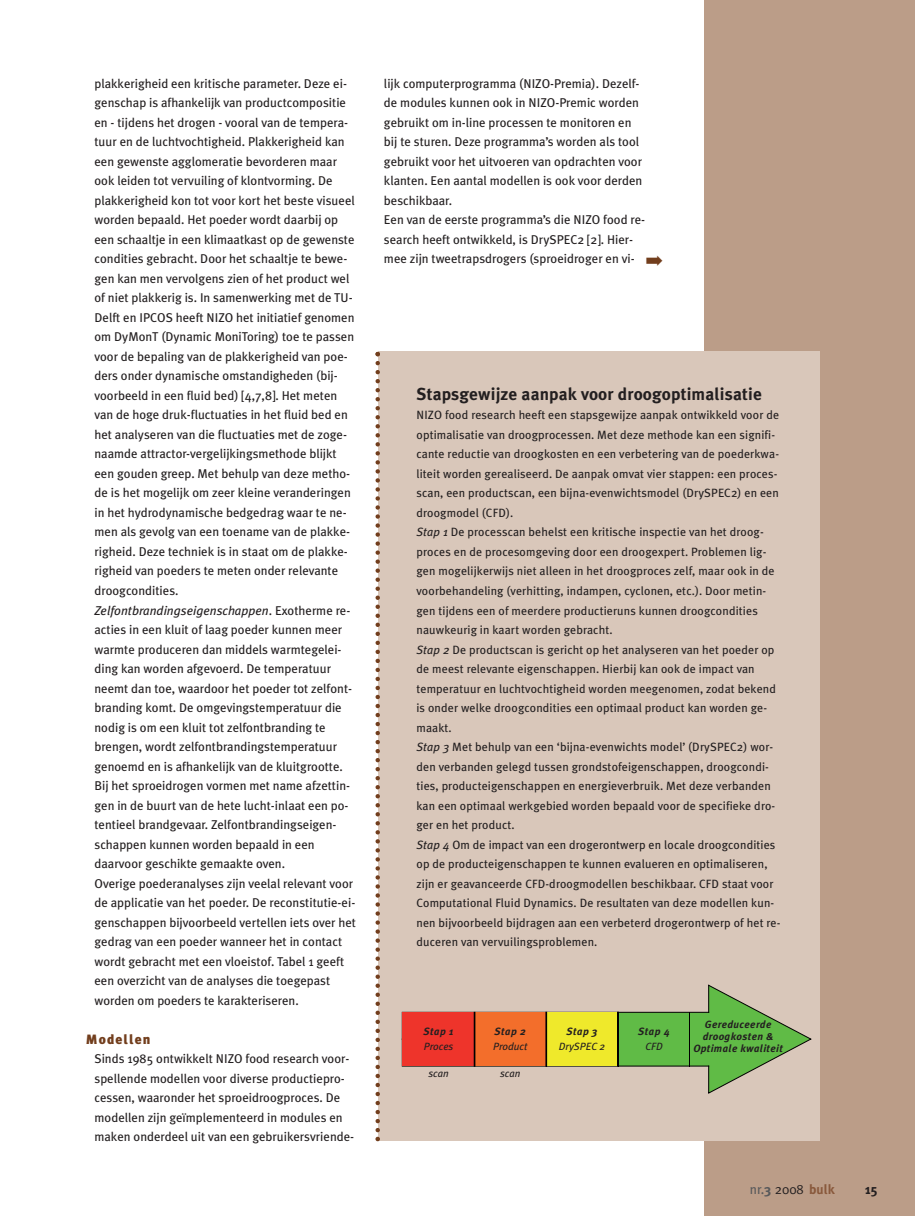
<style>
.page{position:relative;width:915px;height:1216px;background:#fff}
.page>*{position:absolute;margin:0;border:0;box-sizing:border-box;transform-origin:0 0}
.t1{font:700 17.25px "Meta Plus";letter-spacing:.01em;color:#231f20}
.t2{font:13.5px "Meta Plus Normal";color:#231f20}
.t3{font:900 13.5px "Meta Plus";letter-spacing:.085em;color:#723e1d}
.t4{font:700 13.5px "Meta Plus";color:#231f20}
.t5{font:12.75px/19.5px "Meta Plus";color:#231f20}
.t6{font:12px/19.5px "Meta Plus";letter-spacing:.01em;color:#231f20}
.t7{font:italic 700 10.5px/12px "Meta Plus";letter-spacing:.035em;color:#231f20;text-align:center}
.t8{font:italic 10.5px "Meta Plus";color:#231f20}
.s1{font-style:italic}
.s2{font-family:"Meta Plus";color:#58595b}
.s3{font-family:"Meta Plus";font-weight:700;color:#58595b}
.s4{font-family:"Meta Plus";font-weight:700;color:#89593c}
</style>
<div class="page">
<div style="left:703px;top:0;width:211px;height:1215px;background:#bb9d88"></div>
<div style="left:377px;top:351px;width:442px;height:790px;background:#d9c7ba"></div>
<svg style="left:375px;top:352px;width:5px;height:789px"></svg>
<svg style="left:402px;top:984px;width:410px;height:110px"></svg>
<div style="left:402px;top:1012px;width:72px;height:53px;background:#ee342b"></div>
<div style="left:475px;top:1012px;width:71px;height:53px;background:#f36e2b"></div>
<div style="left:546px;top:1012px;width:71px;height:53px;background:#efe92b"></div>
<hr style="left:689px;top:1012px;width:1px;height:54px;background:#000">
<hr style="left:546px;top:1012px;width:1px;height:54px;background:#000">
<div style="left:474px;top:1012px;width:1px;height:54px;border:1px solid #000"></div>
<div style="left:617px;top:1012px;width:1px;height:54px;border:1px solid #000"></div>
<p class="t5" style="left:94px;top:74px;width:263px">plakkerigheid een kritische parameter. Deze ei&shy;genschap is afhankelijk van productcompositie en - tijdens het drogen - vooral van de tempera&shy;tuur en de luchtvochtigheid. Plakkerigheid kan een gewenste agglomeratie bevorderen maar ook leiden tot vervuiling of klontvorming. De plakkerigheid kon tot voor kort het beste visueel worden bepaald. Het poeder wordt daarbij op een schaaltje in een klimaatkast op de gewenste condities gebracht. Door het schaaltje te bewe&shy;gen kan men vervolgens zien of het product wel of niet plakkerig is. In samenwerking met de TU-Delft en IPCOS heeft NIZO het initiatief genomen om DyMonT (Dynamic MoniToring) toe te passen voor de bepaling van de plakkerigheid van poe&shy;ders onder dynamische omstandigheden (bij&shy;voorbeeld in een fluid bed) [4,7,8]. Het meten van de hoge druk-fluctuaties in het fluid bed en het analyseren van die fluctuaties met de zoge&shy;naamde attractor-vergelijkingsmethode blijkt een gouden greep. Met behulp van deze metho&shy;de is het mogelijk om zeer kleine veranderingen in het hydrodynamische bedgedrag waar te ne&shy;men als gevolg van een toename van de plakke&shy;righeid. Deze techniek is in staat om de plakke&shy;righeid van poeders te meten onder relevante droogcondities.<br><span class="s1">Zelfontbrandingseigenschappen</span>. Exotherme re&shy;acties in een kluit of laag poeder kunnen meer warmte produceren dan middels warmtegelei&shy;ding kan worden afgevoerd. De temperatuur neemt dan toe, waardoor het poeder tot zelfont&shy;branding komt. De omgevingstemperatuur die nodig is om een kluit tot zelfontbranding te brengen, wordt zelfontbrandingstemperatuur genoemd en is afhankelijk van de kluitgrootte.<br>Bij het sproeidrogen vormen met name afzettin&shy;gen in de buurt van de hete lucht-inlaat een po&shy;tentieel brandgevaar. Zelfontbrandingseigen&shy;schappen kunnen worden bepaald in een daarvoor geschikte gemaakte oven.<br>Overige poederanalyses zijn veelal relevant voor de applicatie van het poeder. De reconstitutie-ei&shy;genschappen bijvoorbeeld vertellen iets over het gedrag van een poeder wanneer het in contact wordt gebracht met een vloeistof. Tabel 1 geeft een overzicht van de analyses die toegepast worden om poeders te karakteriseren.</p>
<p class="t3" style="left:86px;top:1033px;width:66px">Modellen</p>
<p class="t5" style="left:94px;top:1049px;width:261px">Sinds 1985 ontwikkelt NIZO food research voor&shy;spellende modellen voor diverse productiepro&shy;cessen, waaronder het sproeidroogproces. De modellen zijn geïmplementeerd in modules en maken onderdeel uit van een gebruikersvriende-</p>
<p class="t5" style="left:384px;top:74px;width:263px">lijk computerprogramma (NIZO-Premia). Dezelf&shy;de modules kunnen ook in NIZO-Premic worden gebruikt om in-line processen te monitoren en bij te sturen. Deze programma’s worden als tool gebruikt voor het uitvoeren van opdrachten voor klanten. Een aantal modellen is ook voor derden beschikbaar.<br>Een van de eerste programma’s die NIZO food re&shy;search heeft ontwikkeld, is DrySPEC2 [2]. Hier&shy;mee zijn tweetrapsdrogers (sproeidroger en vi-</p>
<h1 class="t1" style="left:416px;top:387px;width:347px">Stapsgewijze aanpak voor droogoptimalisatie</h1>
<p class="t6" style="left:416px;top:406px;width:365px">NIZO food research heeft een stapsgewijze aanpak ontwikkeld voor de optimalisatie van droogprocessen. Met deze methode kan een signifi&shy;cante reductie van droogkosten en een verbetering van de poederkwa&shy;liteit worden gerealiseerd. De aanpak omvat vier stappen: een proces&shy;scan, een productscan, een bijna-evenwichtsmodel (DrySPEC2) en een droogmodel (CFD).<br><span class="s1">Stap 1</span> De processcan behelst een kritische inspectie van het droog&shy;proces en de procesomgeving door een droogexpert. Problemen lig&shy;gen mogelijkerwijs niet alleen in het droogproces zelf, maar ook in de voorbehandeling (verhitting, indampen, cyclonen, etc.). Door metin&shy;gen tijdens een of meerdere productieruns kunnen droogcondities nauwkeurig in kaart worden gebracht.<br><span class="s1">Stap 2</span> De productscan is gericht op het analyseren van het poeder op de meest relevante eigenschappen. Hierbij kan ook de impact van temperatuur en luchtvochtigheid worden meegenomen, zodat bekend is onder welke droogcondities een optimaal product kan worden ge&shy;maakt.<br><span class="s1">Stap 3</span> Met behulp van een ‘bijna-evenwichts model’ (DrySPEC2) wor&shy;den verbanden gelegd tussen grondstofeigenschappen, droogcondi&shy;ties, producteigenschappen en energieverbruik. Met deze verbanden kan een optimaal werkgebied worden bepaald voor de specifieke dro&shy;ger en het product.<br><span class="s1">Stap 4</span> Om de impact van een drogerontwerp en locale droogcondities op de producteigenschappen te kunnen evalueren en optimaliseren, zijn er geavanceerde CFD-droogmodellen beschikbaar. CFD staat voor Computational Fluid Dynamics. De resultaten van deze modellen kun&shy;nen bijvoorbeeld bijdragen aan een verbeterd drogerontwerp of het re&shy;duceren van vervuilingsproblemen.</p>
<p class="t7" style="left:423px;top:1026px;width:32px">Stap 1</p>
<p class="t8" style="left:423px;top:1042px;width:31px">Proces</p>
<p class="t8" style="left:428px;top:1069px;width:22px">scan</p>
<p class="t7" style="left:494px;top:1026px;width:33px">Stap 2</p>
<p class="t8" style="left:493px;top:1042px;width:36px">Product</p>
<p class="t8" style="left:500px;top:1069px;width:22px">scan</p>
<p class="t7" style="left:566px;top:1026px;width:33px">Stap 3</p>
<p class="t8" style="left:558px;top:1042px;width:48px">DrySPEC 2</p>
<p class="t7" style="left:638px;top:1026px;width:33px">Stap 4</p>
<p class="t8" style="left:645px;top:1042px;width:19px">CFD</p>
<p class="t7" style="left:693px;top:1019px;width:91px">Gereduceerde droogkosten &amp;<br>Optimale kwaliteit</p>
<p class="t2" style="left:749px;top:1184px;width:86px"><span class="s2">nr.</span><span class="s3">3</span> 2008 <span class="s4">bulk</span></p>
<p class="t4" style="left:865px;top:1183px;width:14px">15</p>
</div>
